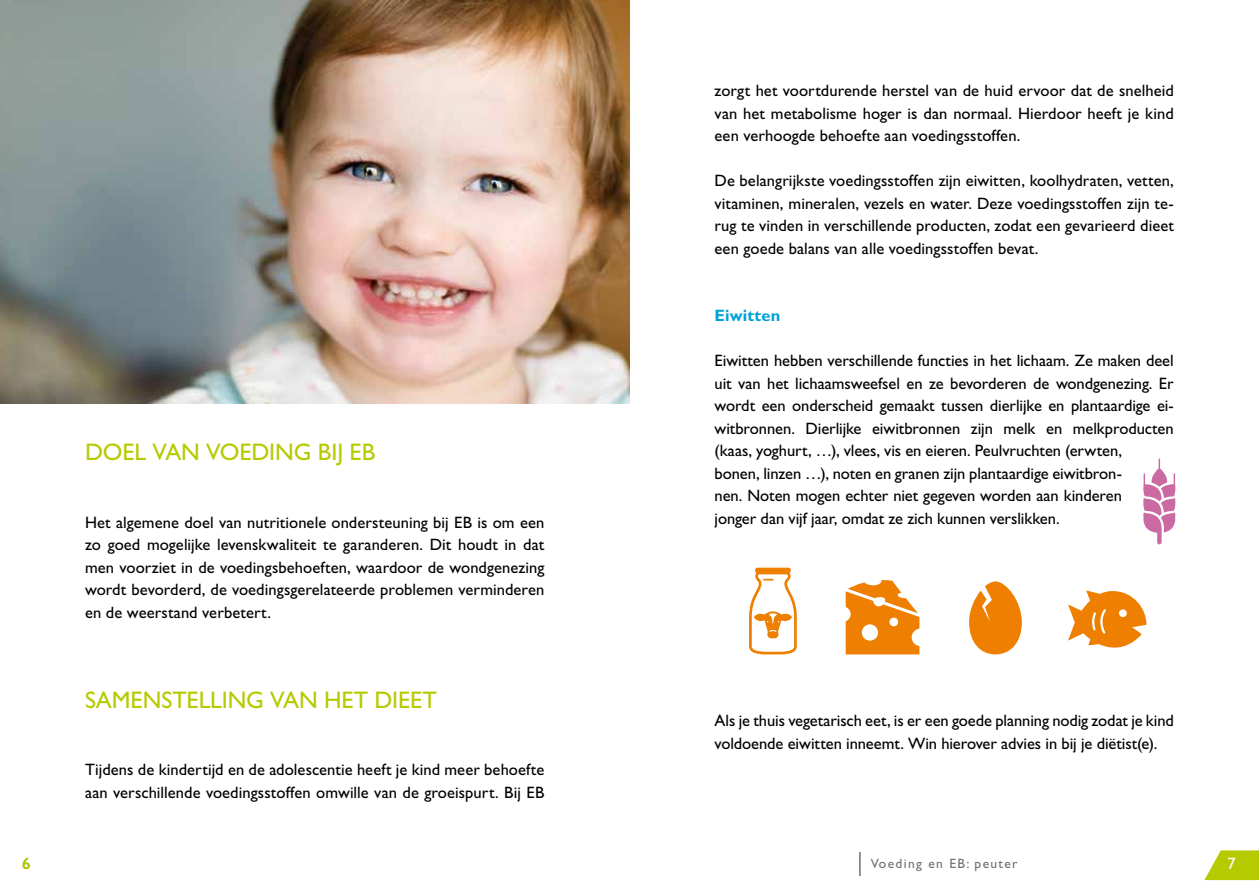
<style>
.page{position:relative;width:1259px;height:893px;background:#fff}
.page>*{position:absolute;margin:0;border:0;box-sizing:border-box;transform-origin:0 0}
.t1{font:24px "Gill Sans Std";letter-spacing:-.005em;color:#b6ca00}
.t2{font:16.5px/22.5px "Gill Sans Std";color:#000;text-align:justify}
.t3{font:700 16.5px "Gill Sans Std";letter-spacing:.01em;color:#00a2d8}
.t4{font:16.5px "Gill Sans Std";color:#fff}
.t5{font:16.5px "Gill Sans Std";color:#b6ca00}
.t6{font:13.5px "Gill Sans Std";letter-spacing:.1em;color:#707172}
</style>
<div class="page">
<svg style="left:859px;top:852px;width:1px;height:24px"></svg>
<svg style="left:1204px;top:850px;width:55px;height:30px;background:#c2d22b"></svg>
<img style="left:0;top:0;width:629px;height:404px">
<svg style="left:749px;top:568px;width:48px;height:86px"></svg>
<svg style="left:845px;top:580px;width:74px;height:74px"></svg>
<svg style="left:969px;top:581px;width:53px;height:73px"></svg>
<svg style="left:1143px;top:458px;width:33px;height:86px"></svg>
<svg style="left:1068px;top:590px;width:78px;height:58px"></svg>
<p class="t5" style="left:22px;top:854px;width:10px">6</p>
<h1 class="t1" style="left:85px;top:438px;width:292px">Doel van voedi ng bij EB</h1>
<p class="t2" style="left:85px;top:511px;width:461px">Het algemene doel van nutritionele ondersteuning bij EB is om een zo goed mogelijke levenskwaliteit te garanderen. Dit houdt in dat men voorziet in de voedingsbehoeften, waardoor de wondgenezing wordt bevorderd, de voedingsgerelateerde problemen verminderen en de weerstand verbetert.</p>
<h1 class="t1" style="left:85px;top:686px;width:302px">Samenstelling van het diee</h1>
<h1 class="t1" style="left:422px;top:686px;width:16px">t</h1>
<p class="t2" style="left:85px;top:758px;width:461px">Tijdens de kindertijd en de adolescentie heeft je kind meer behoefte aan verschillende voedingsstoffen omwille van de groeispurt. Bij EB</p>
<p class="t2" style="left:714px;top:80px;width:461px">zorgt het voortdurende herstel van de huid ervoor dat de snelheid van het metabolisme hoger is dan normaal. Hierdoor heeft je kind een verhoogde behoefte aan voedingsstoffen.</p>
<p class="t2" style="left:714px;top:170px;width:461px">De belangrijkste voedingsstoffen zijn eiwitten, koolhydraten, vetten, vitaminen, mineralen, vezels en water. Deze voedingsstoffen zijn te&shy;rug te vinden in verschillende producten, zodat een gevarieerd dieet een goede balans van alle voedingsstoffen bevat.</p>
<p class="t3" style="left:714px;top:306px;width:67px">Eiwitten</p>
<p class="t2" style="left:714px;top:350px;width:461px;text-align:left">Eiwitten hebben verschillende functies in het lichaam. Ze maken deel uit van het lichaamsweefsel en ze bevorderen de wondgenezing. Er wordt een onderscheid gemaakt tussen dierlijke en plantaardige ei&shy;witbronnen. Dierlijke eiwitbronnen zijn melk en melkproducten (kaas, yoghurt, …), vlees, vis en eieren. Peulvruchten (erwten,<br>bonen, linzen …), noten en granen zijn plantaardige eiwitbron-<br>nen. Noten mogen echter niet gegeven worden aan kinderen<br>jonger dan vijf jaar, omdat ze zich kunnen verslikken.</p>
<p class="t2" style="left:714px;top:710px;width:461px">Als je thuis vegetarisch eet, is er een goede planning nodig zodat je kind voldoende eiwitten inneemt. Win hierover advies in bij je diëtist(e).</p>
<p class="t6" style="left:871px;top:856px;width:148px">Voeding en EB: peuter</p>
<p class="t4" style="left:1227px;top:854px;width:10px">7</p>
</div>
